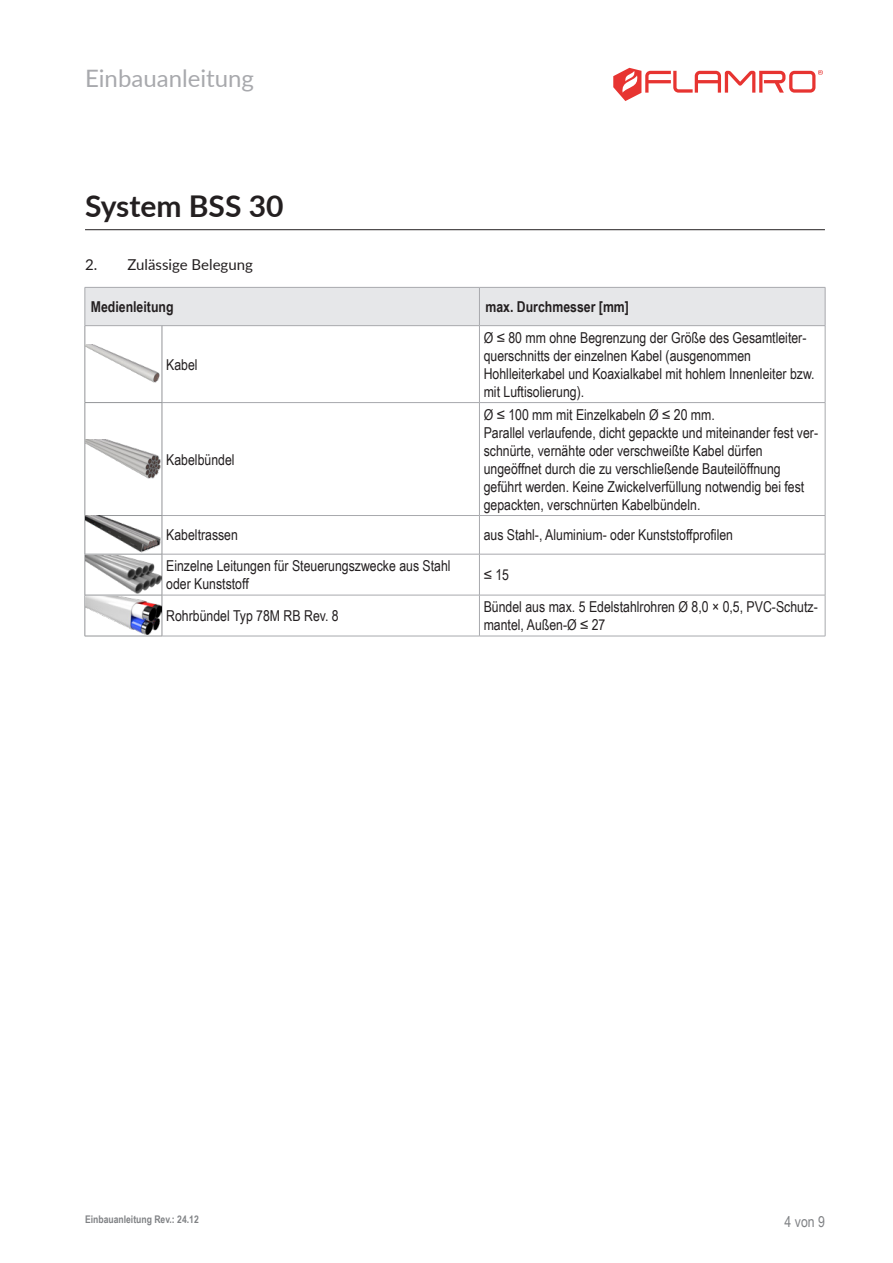
<style>
.page{position:relative;width:893px;height:1263px;background:#fff}
.page>*{position:absolute;margin:0;border:0;box-sizing:border-box;transform-origin:0 0}
.t1{font:700 30px "Lato";color:#231f20}
.t2{font:24px "Lato";color:#a8a9ad}
.p___Tabelle_text_links{font:15px/18px "Arial Narrow";color:#231f20}
.p___Tabelle_Kopf{font:700 15px "Arial Narrow";color:#231f20}
.t3{font:15px "Lato";color:#231f20}
.t4{font:15px "Arial Narrow";color:#808285}
.t5{font:700 10.5px "Arial Narrow";color:#808285}
</style>
<div class="page">
<hr style="left:85px;top:229px;width:740px;height:1px;background:#231f20">
<svg style="left:86px;top:288px;width:739px;height:348px"></svg>
<hr style="left:85px;top:287px;width:77px;height:1px;background:#a8a9ad">
<hr style="left:85px;top:288px;width:1px;height:37px;background:#a8a9ad">
<hr style="left:162px;top:287px;width:317px;height:1px;background:#a8a9ad">
<hr style="left:479px;top:287px;width:346px;height:1px;background:#a8a9ad">
<hr style="left:479px;top:288px;width:1px;height:37px;background:#a8a9ad">
<hr style="left:825px;top:288px;width:1px;height:37px;background:#a8a9ad">
<hr style="left:85px;top:325px;width:77px;height:1px;background:#a8a9ad">
<hr style="left:162px;top:325px;width:317px;height:1px;background:#a8a9ad">
<hr style="left:479px;top:325px;width:346px;height:1px;background:#a8a9ad">
<hr style="left:479px;top:326px;width:1px;height:76px;background:#a8a9ad">
<hr style="left:825px;top:326px;width:1px;height:76px;background:#a8a9ad">
<hr style="left:162px;top:402px;width:317px;height:1px;background:#a8a9ad">
<hr style="left:479px;top:402px;width:346px;height:1px;background:#a8a9ad">
<hr style="left:479px;top:403px;width:1px;height:112px;background:#a8a9ad">
<hr style="left:825px;top:403px;width:1px;height:112px;background:#a8a9ad">
<hr style="left:162px;top:515px;width:317px;height:1px;background:#a8a9ad">
<hr style="left:479px;top:515px;width:346px;height:1px;background:#a8a9ad">
<hr style="left:479px;top:516px;width:1px;height:38px;background:#a8a9ad">
<hr style="left:825px;top:516px;width:1px;height:38px;background:#a8a9ad">
<hr style="left:162px;top:554px;width:317px;height:1px;background:#a8a9ad">
<hr style="left:479px;top:554px;width:346px;height:1px;background:#a8a9ad">
<hr style="left:479px;top:554px;width:1px;height:41px;background:#a8a9ad">
<hr style="left:825px;top:554px;width:1px;height:41px;background:#a8a9ad">
<hr style="left:85px;top:326px;width:1px;height:76px;background:#939598">
<hr style="left:162px;top:326px;width:1px;height:76px;background:#939598">
<hr style="left:85px;top:402px;width:77px;height:1px;background:#939598">
<hr style="left:85px;top:403px;width:1px;height:112px;background:#939598">
<hr style="left:162px;top:403px;width:1px;height:112px;background:#939598">
<hr style="left:85px;top:515px;width:77px;height:1px;background:#939598">
<hr style="left:162px;top:516px;width:1px;height:38px;background:#939598">
<hr style="left:85px;top:554px;width:1px;height:41px;background:#939598">
<hr style="left:162px;top:554px;width:1px;height:41px;background:#939598">
<hr style="left:85px;top:595px;width:77px;height:1px;background:#939598">
<hr style="left:85px;top:595px;width:1px;height:41px;background:#939598">
<hr style="left:162px;top:595px;width:1px;height:41px;background:#939598">
<hr style="left:162px;top:595px;width:317px;height:1px;background:#a8a9ad">
<hr style="left:479px;top:595px;width:346px;height:1px;background:#a8a9ad">
<hr style="left:479px;top:595px;width:1px;height:41px;background:#a8a9ad">
<hr style="left:825px;top:595px;width:1px;height:41px;background:#a8a9ad">
<hr style="left:85px;top:636px;width:77px;height:1px;background:#939598">
<hr style="left:162px;top:636px;width:317px;height:1px;background:#a8a9ad">
<hr style="left:479px;top:636px;width:346px;height:1px;background:#a8a9ad">
<img style="left:85px;top:345px;width:77px;height:38px">
<img style="left:85px;top:440px;width:77px;height:38px">
<img style="left:85px;top:516px;width:77px;height:78px">
<img style="left:85px;top:596px;width:77px;height:39px">
<svg style="left:613px;top:68px;width:210px;height:33px"></svg>
<h2 class="t2" style="left:85px;top:61px;width:170px">Einbauanleitung</h2>
<h1 class="t1" style="left:85px;top:184px;width:200px">System BSS 30</h1>
<p class="t3" style="left:85px;top:253px;width:169px">2. Zulässige Belegung</p>
<p class="p___Tabelle_Kopf" style="left:91px;top:295px;width:84px">Medienleitung</p>
<p class="p___Tabelle_Kopf" style="left:485px;top:295px;width:145px">max. Durchmesser [mm]</p>
<p class="p___Tabelle_text_links" style="left:166px;top:355px;width:33px">Kabel</p>
<p class="p___Tabelle_text_links" style="left:166px;top:450px;width:70px">Kabelbündel</p>
<p class="p___Tabelle_text_links" style="left:484px;top:328px;width:332px">Ø ≤ 80 mm ohne Begrenzung der Größe des Gesamtleiter&shy;querschnitts der einzelnen Kabel (ausgenommen Hohlleiterkabel und Koaxialkabel mit hohlem Innenleiter bzw. mit Luftisolierung).</p>
<p class="p___Tabelle_text_links" style="left:484px;top:405px;width:233px">Ø ≤ 100 mm mit Einzelkabeln Ø ≤ 20 mm.</p>
<p class="p___Tabelle_text_links" style="left:484px;top:423px;width:336px">Parallel verlaufende, dicht gepackte und miteinander fest ver&shy;schnürte, vernähte oder verschweißte Kabel dürfen ungeöffnet durch die zu verschließende Bauteilöffnung geführt werden. Keine Zwickelverfüllung notwendig bei fest gepackten, verschnürten Kabelbündeln.</p>
<p class="p___Tabelle_text_links" style="left:166px;top:525px;width:73px">Kabeltrassen</p>
<p class="p___Tabelle_text_links" style="left:484px;top:525px;width:251px">aus Stahl-, Aluminium- oder Kunststoffprofilen</p>
<p class="p___Tabelle_text_links" style="left:166px;top:556px;width:286px">Einzelne Leitungen für Steuerungszwecke aus Stahl oder Kunststoff</p>
<p class="p___Tabelle_text_links" style="left:484px;top:565px;width:27px">≤ 15</p>
<p class="p___Tabelle_text_links" style="left:166px;top:606px;width:174px">Rohrbündel Typ 78M RB Rev. 8</p>
<p class="p___Tabelle_text_links" style="left:484px;top:597px;width:336px">Bündel aus max. 5 Edelstahlrohren Ø 8,0 × 0,5, PVC-Schutz&shy;mantel, Außen-Ø ≤ 27</p>
<p class="t5" style="left:85px;top:1212px;width:115px">Einbauanleitung Rev.: 24.12</p>
<p class="t4" style="left:785px;top:1210px;width:42px">4 von 9</p>
</div>
